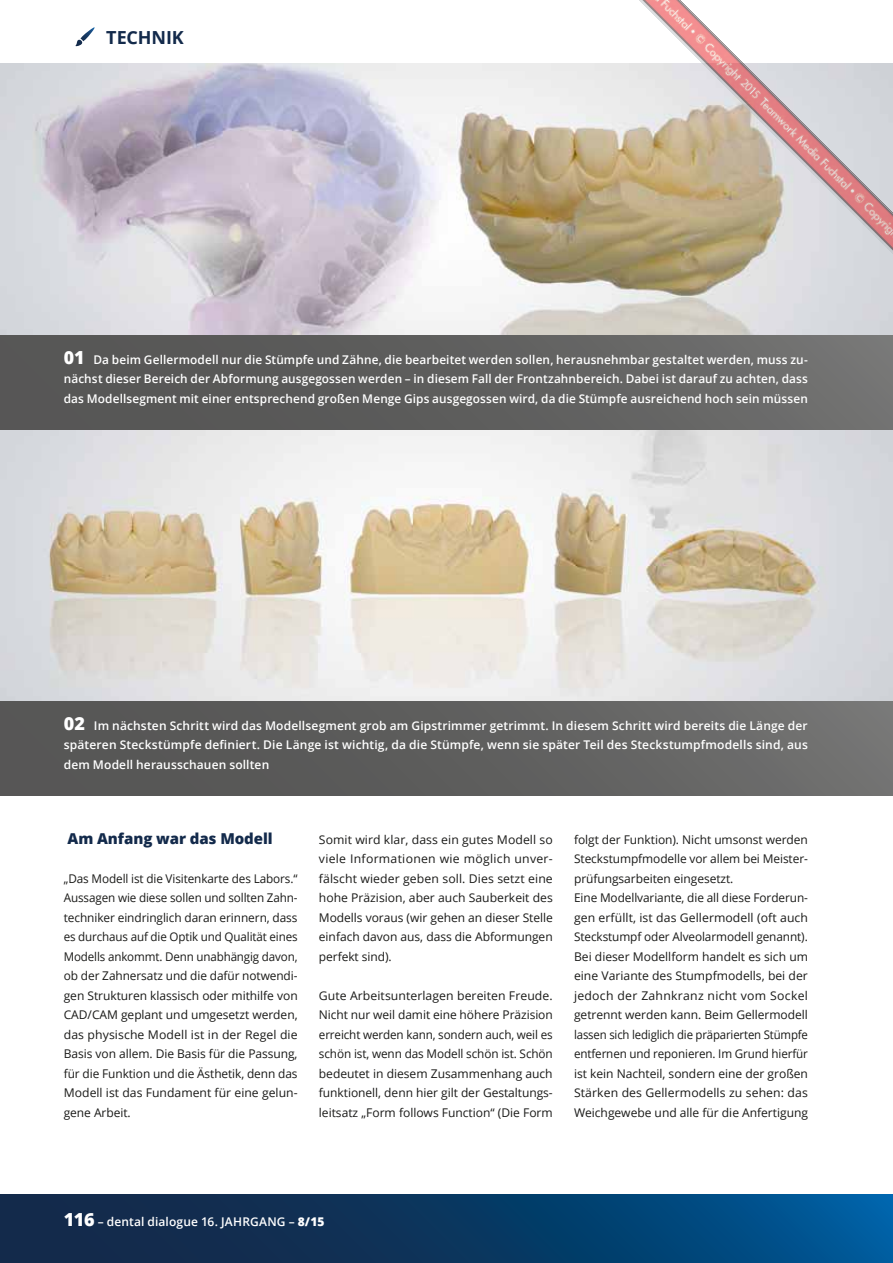
<style>
.page{position:relative;width:893px;height:1263px;background:#fff}
.page>*{position:absolute;margin:0;border:0;box-sizing:border-box;transform-origin:0 0}
.t1{font:700 18px "Open Sans";letter-spacing:-.01em;color:#132a4b}
.t2{font:800 15px "Open Sans";letter-spacing:-.005em;color:#132a4b}
.t3{font:12px/19.5px "Open Sans";letter-spacing:-.005em;color:#1a1a18;text-align:justify}
.t4{font:600 12px/19.5px "Open Sans";letter-spacing:.01em;color:#fff;text-align:justify}
.s1{font-weight:800;font-size:18px}
.s2{font-weight:800}
</style>
<div class="page">
<svg style="left:0;top:1195px;width:893px;height:68px;background:#093a66"></svg>
<svg style="left:75px;top:27px;width:20px;height:19px"></svg>
<img style="left:0;top:429px;width:893px;height:273px">
<div style="left:0;top:702px;width:893px;height:93px;background:linear-gradient(to right,#515150,#70706f)"></div>
<img style="left:0;top:64px;width:893px;height:272px">
<div style="left:0;top:336px;width:893px;height:93px;background:linear-gradient(to right,#515150,#70706f)"></div>
<img style="left:595px;top:0;width:298px;height:298px">
<h1 class="t1" style="left:106px;top:24px;width:79px">TECHNIK</h1>
<p class="t4" style="left:64px;top:350px;width:746px"><span class="s1">01</span> Da beim Gellermodell nur die Stümpfe und Zähne, die bearbeitet werden sollen, herausnehmbar gestaltet werden, muss zu&shy;nächst dieser Bereich der Abformung ausgegossen werden – in diesem Fall der Frontzahnbereich. Dabei ist darauf zu achten, dass das Modellsegment mit einer entsprechend großen Menge Gips ausgegossen wird, da die Stümpfe ausreichend hoch sein müssen</p>
<p class="t4" style="left:64px;top:715px;width:746px"><span class="s1">02</span> Im nächsten Schritt wird das Modellsegment grob am Gipstrimmer getrimmt. In diesem Schritt wird bereits die Länge der späteren Steckstümpfe definiert. Die Länge ist wichtig, da die Stümpfe, wenn sie später Teil des Steckstumpfmodells sind, aus dem Modell herausschauen sollten</p>
<p class="t2" style="left:68px;top:827px;width:207px">Am Anfang war das Modell</p>
<p class="t3" style="left:64px;top:868px;width:235px">„Das Modell ist die Visitenkarte des Labors.“ Aussagen wie diese sollen und sollten Zahn&shy;techniker eindringlich daran erinnern, dass es durchaus auf die Optik und Qualität eines Modells ankommt. Denn unabhängig davon, ob der Zahnersatz und die dafür notwendi&shy;gen Strukturen klassisch oder mithilfe von CAD/CAM geplant und umgesetzt werden, das physische Modell ist in der Regel die Basis von allem. Die Basis für die Passung, für die Funktion und die Ästhetik, denn das Modell ist das Fundament für eine gelun&shy;gene Arbeit.</p>
<p class="t3" style="left:319px;top:829px;width:235px">Somit wird klar, dass ein gutes Modell so viele Informationen wie möglich unver&shy;fälscht wieder geben soll. Dies setzt eine hohe Präzision, aber auch Sauberkeit des Modells voraus (wir gehen an dieser Stelle einfach davon aus, dass die Abformungen perfekt sind).</p>
<p class="t3" style="left:319px;top:985px;width:235px">Gute Arbeitsunterlagen bereiten Freude.<br>Nicht nur weil damit eine höhere Präzision erreicht werden kann, sondern auch, weil es schön ist, wenn das Modell schön ist. Schön bedeutet in diesem Zusammenhang auch funktionell, denn hier gilt der Gestaltungs&shy;leitsatz „Form follows Function“ (Die Form</p>
<p class="t3" style="left:574px;top:829px;width:235px;text-align:left">folgt der Funktion). Nicht umsonst werden Steckstumpfmodelle vor allem bei Meister&shy;prüfungsarbeiten eingesetzt.<br>Eine Modellvariante, die all diese Forderun&shy;gen erfüllt, ist das Gellermodell (oft auch Steckstumpf oder Alveolarmodell genannt).<br>Bei dieser Modellform handelt es sich um eine Variante des Stumpfmodells, bei der jedoch der Zahnkranz nicht vom Sockel getrennt werden kann. Beim Gellermodell lassen sich lediglich die präparierten Stümpfe entfernen und reponieren. Im Grund hierfür ist kein Nachteil, sondern eine der großen Stärken des Gellermodells zu sehen: das Weichgewebe und alle für die Anfertigung</p>
<p class="t4" style="left:64px;top:1211px;width:262px"><span class="s1">116</span> – dental dialogue 16. JAHRGANG – <span class="s2">8/15</span></p>
</div>
